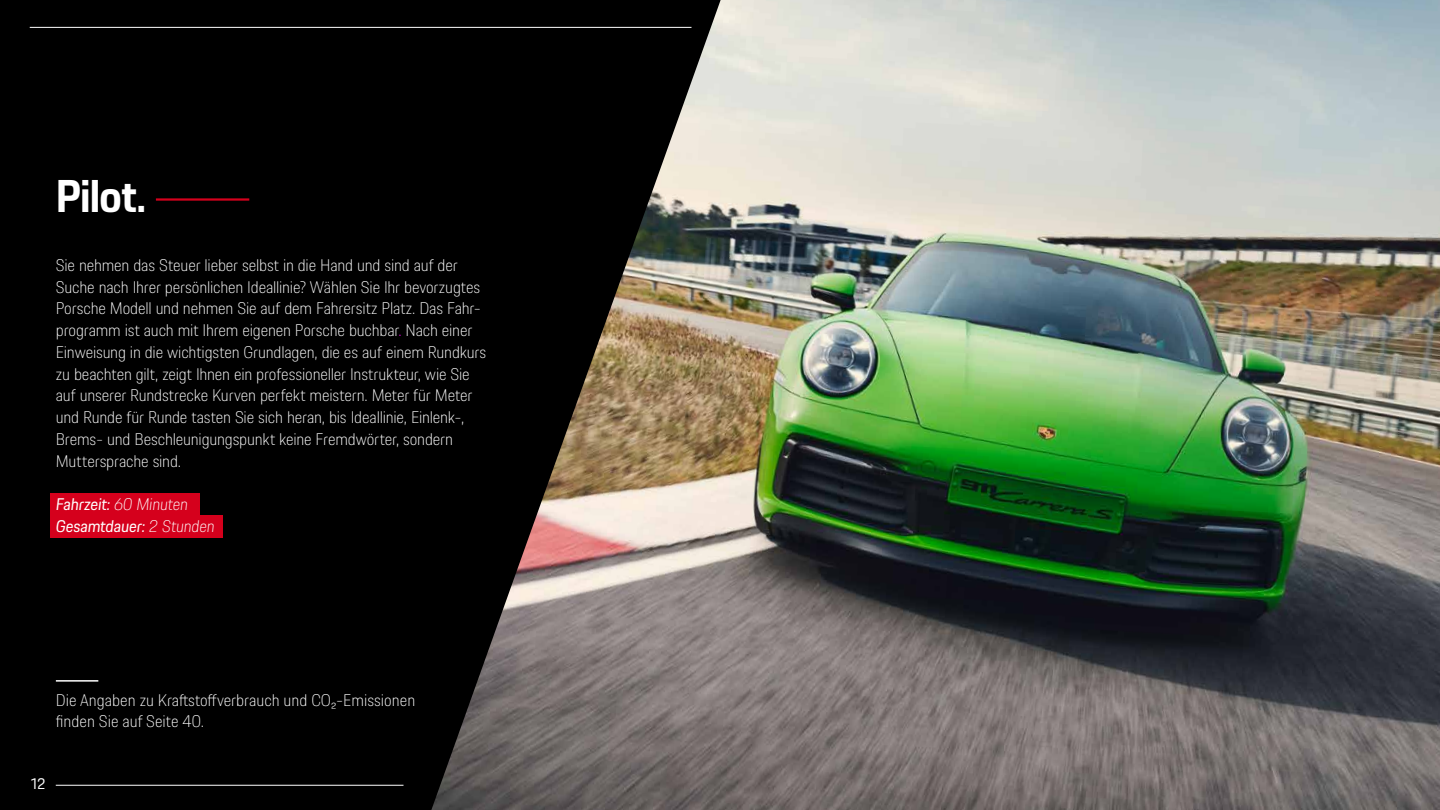
<style>
.page{position:relative;width:1440px;height:810px;background:#000}
.page>*{position:absolute;margin:0;border:0;box-sizing:border-box;transform-origin:0 0}
.t1{font:700 45px "Porsche Next";letter-spacing:-.02em;color:#fff}
.t2{font:100 16.5px/21.8px "Porsche Next";letter-spacing:-.01em;color:#fff}
.t3{font:italic 16.5px/21.8px "Porsche Next";letter-spacing:-.01em;color:#fff}
.t4{font:15px "Porsche Next";color:#fff}
.s1{color:#f0f}
.s2{font-weight:100}
</style>
<div class="page">
<img style="left:431px;top:0;width:1009px;height:810px">
<hr style="left:56px;top:785px;width:348px;height:1px;background:#fff">
<hr style="left:30px;top:27px;width:662px;height:1px;background:#fff">
<hr style="left:156px;top:198px;width:93px;height:3px;background:#d5001c">
<hr style="left:56px;top:680px;width:42px;height:2px;background:#fff">
<div style="left:50px;top:493px;width:150px;height:22px;background:#d5001c"></div>
<div style="left:50px;top:515px;width:172px;height:23px;background:#d5001c"></div>
<h1 class="t1" style="left:56px;top:166px;width:92px">Pilot.</h1>
<p class="t2" style="left:56px;top:254px;width:432px">Sie nehmen das Steuer lieber selbst in die Hand und sind auf der Suche nach Ihrer persönlichen Ideallinie? Wählen Sie Ihr bevorzugtes Porsche Modell und nehmen Sie auf dem Fahrersitz Platz. Das Fahr&shy;programm ist auch mit Ihrem eigenen Porsche buchbar<span class="s1">.</span> Nach einer Einweisung in die wichtigsten Grundlagen, die es auf einem Rundkurs zu beachten gilt, zeigt Ihnen ein professioneller Instrukteur, wie Sie auf unserer Rundstrecke Kurven perfekt meistern. Meter für Meter und Runde für Runde tasten Sie sich heran, bis Ideallinie, Einlenk-, Brems- und Beschleunigungspunkt keine Fremdwörter, sondern Muttersprache sind.</p>
<p class="t3" style="left:56px;top:493px;width:160px">Fahrzeit: <span class="s2">60 Minuten<br></span>Gesamtdauer: <span class="s2">2 Stunden</span></p>
<p class="t2" style="left:56px;top:689px;width:361px">Die Angaben zu Kraftstoffverbrauch und CO₂-Emissionen finden Sie auf Seite 40.</p>
<p class="t4" style="left:30px;top:774px;width:17px">12</p>
</div>
